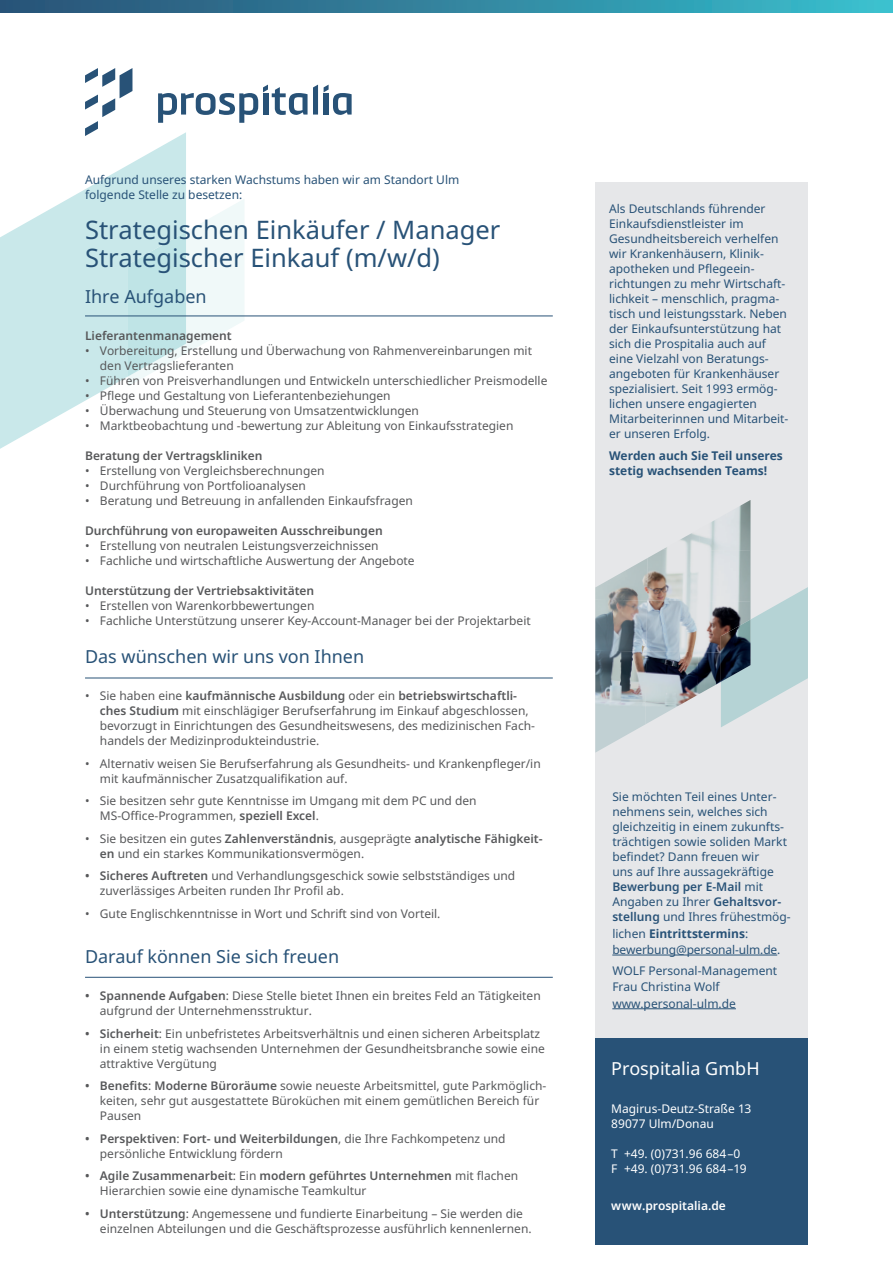
<style>
.page{position:relative;width:893px;height:1263px;background:#fff}
.page>*{position:absolute;margin:0;border:0;box-sizing:border-box;transform-origin:0 0}
.t1{font:25.5px/28.5px "Noto Sans";color:#285277}
.t2{font:18px "Noto Sans";color:#285277}
.t3{font:18px "Noto Sans";color:#fff}
.t4{font:12px/15px "Noto Sans";color:#57585a}
.t5{font:12px/15px "Noto Sans";color:#285277}
.t6{font:600 12px "Noto Sans";color:#57585a}
.t7{font:12px/15px "Noto Sans";color:#fff}
.t8{font:700 12px/15px "Noto Sans";color:#285277}
.t9{font:600 12px "Noto Sans";color:#fff}
.s1{font-weight:600}
.s2{font-weight:700}
</style>
<div class="page">
<svg style="left:0;top:132px;width:186px;height:317px;fill:#c9e8ea"></svg>
<svg style="left:128px;top:199px;width:116px;height:187px"></svg>
<hr style="left:85px;top:316px;width:468px;height:1px;background:#285277">
<hr style="left:85px;top:678px;width:468px;height:1px;background:#285277">
<hr style="left:85px;top:977px;width:468px;height:1px;background:#285277">
<svg style="left:0;top:0;width:893px;height:13px;background:#3186a0"></svg>
<div style="left:595px;top:1037px;width:213px;height:208px;background:#285277"></div>
<svg style="left:85px;top:68px;width:47px;height:68px"></svg>
<svg style="left:324px;top:85px;width:28px;height:30px"></svg>
<svg style="left:158px;top:85px;width:160px;height:38px"></svg>
<div style="left:595px;top:182px;width:213px;height:855px;background:#e6e7e9"></div>
<hr style="left:612px;top:955px;width:165px;height:1px;background:#285277">
<hr style="left:612px;top:1008px;width:124px;height:1px;background:#285277">
<img style="left:662px;top:533px;width:37px;height:17px">
<img style="left:699px;top:500px;width:51px;height:50px">
<img style="left:595px;top:558px;width:52px;height:93px">
<img style="left:647px;top:550px;width:103px;height:50px">
<img style="left:646px;top:600px;width:75px;height:52px">
<img style="left:595px;top:651px;width:103px;height:52px">
<img style="left:698px;top:652px;width:23px;height:42px">
<img style="left:595px;top:702px;width:51px;height:51px">
<img style="left:645px;top:702px;width:39px;height:22px">
<svg style="left:721px;top:587px;width:87px;height:140px"></svg>
<img style="left:721px;top:619px;width:29px;height:63px">
<p class="t5" style="left:85px;top:172px;width:376px">Aufgrund unseres starken Wachstums haben wir am Standort Ulm folgende Stelle zu besetzen:</p>
<h1 class="t1" style="left:85px;top:215px;width:417px">Strategischen Einkäufer / Manager<br>Strategischer Einkauf (m/w/d)</h1>
<h2 class="t2" style="left:85px;top:284px;width:123px">Ihre Aufgaben</h2>
<p class="t6" style="left:85px;top:327px;width:148px">Lieferantenmanagement</p>
<p class="t4" style="left:100px;top:343px;width:434px;text-indent:-15px">• Vorbereitung, Erstellung und Überwachung von Rahmenvereinbarungen mit den Vertragslieferanten</p>
<p class="t4" style="left:85px;top:373px;width:464px">• Führen von Preisverhandlungen und Entwickeln unterschiedlicher Preismodelle</p>
<p class="t4" style="left:85px;top:388px;width:307px">• Pflege und Gestaltung von Lieferantenbeziehungen</p>
<p class="t4" style="left:85px;top:403px;width:335px">• Überwachung und Steuerung von Umsatzentwicklungen</p>
<p class="t4" style="left:85px;top:418px;width:430px">• Marktbeobachtung und -bewertung zur Ableitung von Einkaufs strategien</p>
<p class="t6" style="left:85px;top:447px;width:179px">Beratung der Vertragskliniken</p>
<p class="t4" style="left:85px;top:463px;width:241px">• Erstellung von Vergleichsberechnungen</p>
<p class="t4" style="left:85px;top:478px;width:222px">• Durchführung von Portfolioanalysen</p>
<p class="t4" style="left:85px;top:493px;width:329px">• Beratung und Betreuung in anfallenden Einkaufsfragen</p>
<p class="t6" style="left:85px;top:522px;width:299px">Durchführung von europaweiten Ausschreibungen</p>
<p class="t4" style="left:85px;top:538px;width:295px">• Erstellung von neutralen Leistungsverzeichnissen</p>
<p class="t4" style="left:85px;top:553px;width:331px">• Fachliche und wirtschaftliche Auswertung der Angebote</p>
<p class="t6" style="left:85px;top:582px;width:231px">Unterstützung der Vertriebsaktivitäten</p>
<p class="t4" style="left:85px;top:598px;width:231px">• Erstellen von Warenkorbbewertungen</p>
<p class="t4" style="left:85px;top:613px;width:447px">• Fachliche Unterstützung unserer Key-Account-Manager bei der Projektarbeit</p>
<h2 class="t2" style="left:85px;top:644px;width:281px">Das wünschen wir uns von Ihnen</h2>
<p class="t4" style="left:100px;top:688px;width:437px;text-indent:-15px">• Sie haben eine <span class="s1">kaufmännische Ausbildung</span> oder ein <span class="s1">betriebswirtschaftli&shy;ches Studium</span> mit einschlägiger Berufserfahrung im Einkauf abgeschlossen, bevorzugt in Einrichtungen des Gesundheitswesens, des medizinischen Fach&shy;handels der Medizinprodukteindustrie.</p>
<p class="t4" style="left:100px;top:755px;width:442px;text-indent:-15px">• Alternativ weisen Sie Berufserfahrung als Gesundheits- und Krankenpfleger/in mit kaufmännischer Zusatzqualifikation auf.</p>
<p class="t4" style="left:100px;top:793px;width:378px;text-indent:-15px">• Sie besitzen sehr gute Kenntnisse im Umgang mit dem PC und den<br>MS-Office-Programmen, <span class="s1">speziell Excel</span>.</p>
<p class="t4" style="left:100px;top:830px;width:444px;text-indent:-15px">• Sie besitzen ein gutes <span class="s1">Zahlenverständnis</span>, ausgeprägte <span class="s1">analytische Fähigkeit&shy;en</span> und ein starkes Kommunikationsvermögen.</p>
<p class="t4" style="left:100px;top:868px;width:417px;text-indent:-15px"><span class="s1">• Sicheres Auftreten</span> und Verhandlungsgeschick sowie selbstständiges und zuverlässiges Arbeiten runden Ihr Profil ab.</p>
<p class="t4" style="left:85px;top:905px;width:357px">• Gute Englischkenntnisse in Wort und Schrift sind von Vorteil.</p>
<h2 class="t2" style="left:85px;top:944px;width:256px">Darauf können Sie sich freuen</h2>
<p class="t4" style="left:100px;top:988px;width:442px;text-indent:-15px"><span class="s1">• Spannende Aufgaben</span>: Diese Stelle bietet Ihnen ein breites Feld an Tätigkeiten aufgrund der Unternehmensstruktur.</p>
<p class="t4" style="left:100px;top:1025px;width:446px;text-indent:-15px"><span class="s1">• Sicherheit</span>: Ein unbefristetes Arbeitsverhältnis und einen sicheren Arbeitsplatz in einem stetig wachsenden Unternehmen der Gesundheitsbranche sowie eine attraktive Vergütung</p>
<p class="t4" style="left:100px;top:1078px;width:448px;text-indent:-15px"><span class="s1">• Benefits</span>: <span class="s1">Moderne Büroräume</span> sowie neueste Arbeitsmittel, gute Parkmöglich&shy;keiten, sehr gut ausgestattete Büroküchen mit einem gemütlichen Bereich für<br>Pausen</p>
<p class="t4" style="left:100px;top:1130px;width:407px;text-indent:-15px"><span class="s1">• Perspektiven</span>: <span class="s1">Fort- und Weiterbildungen</span>, die Ihre Fachkompetenz und persönliche Entwicklung fördern</p>
<p class="t4" style="left:100px;top:1168px;width:420px;text-indent:-15px"><span class="s1">• Agile Zusammenarbeit</span>: Ein <span class="s1">modern geführtes Unternehmen</span> mit flachen<br>Hierarchien sowie eine dynamische Teamkultur</p>
<p class="t4" style="left:100px;top:1205px;width:433px;text-indent:-15px"><span class="s1">• Unterstützung</span>: Angemessene und fundierte Einarbeitung – Sie werden die einzelnen Abteilungen und die Geschäftsprozesse ausführlich kennenlernen.</p>
<p class="t5" style="left:609px;top:200px;width:181px">Als Deutschlands führender<br>Einkaufsdienstleister im<br>Gesundheitsbereich verhelfen wir Krankenhäusern, Klinik -<br>apo the ken und Pflegeein&shy;richtungen zu mehr Wirtschaft&shy;lichkeit – menschlich, pragma&shy;tisch und leistungsstark. Neben der Einkaufsunterstützung hat sich die Prospitalia auch auf eine Vielzahl von Beratungs&shy;angeboten für Krankenhäuser spezialisiert. Seit 1993 ermög&shy;lichen unsere engagierten<br>Mitarbeiterinnen und Mitarbeit&shy;er unseren Erfolg.</p>
<p class="t8" style="left:609px;top:448px;width:175px">Werden auch Sie Teil unseres stetig wachsenden Teams!</p>
<p class="t5" style="left:612px;top:789px;width:180px">Sie möchten Teil eines Unter&shy;nehmens sein, welches sich gleichzeitig in einem zukunfts&shy;trächtigen sowie soliden Markt befindet? Dann freuen wir<br>uns auf Ihre aussagekräftige<br><span class="s1">Bewerbung per E-Mail</span> mit<br>Angaben zu Ihrer <span class="s1">Gehaltsvor&shy;stellung</span> und Ihres frühestmög-</p>
<p class="t5" style="left:612px;top:925px;width:170px;line-height:16.5px">lichen <span class="s2">Eintrittstermins</span>: bewerbung@personal-ulm.de.</p>
<p class="t5" style="left:612px;top:962px;width:166px;line-height:16.5px">WOLF Personal-Management<br>Frau Christina Wolf www.personal-ulm.de</p>
<h2 class="t3" style="left:611px;top:1056px;width:150px">Prospitalia GmbH</h2>
<p class="t7" style="left:611px;top:1100px;width:142px">Magirus-Deutz-Straße 13<br>89077 Ulm/Donau</p>
<p class="t7" style="left:611px;top:1145px;width:137px">T +49. (0)731.96 684 –0<br>F +49. (0)731.96 684 –19</p>
<p class="t9" style="left:611px;top:1197px;width:116px">www.prospitalia.de</p>
</div>
